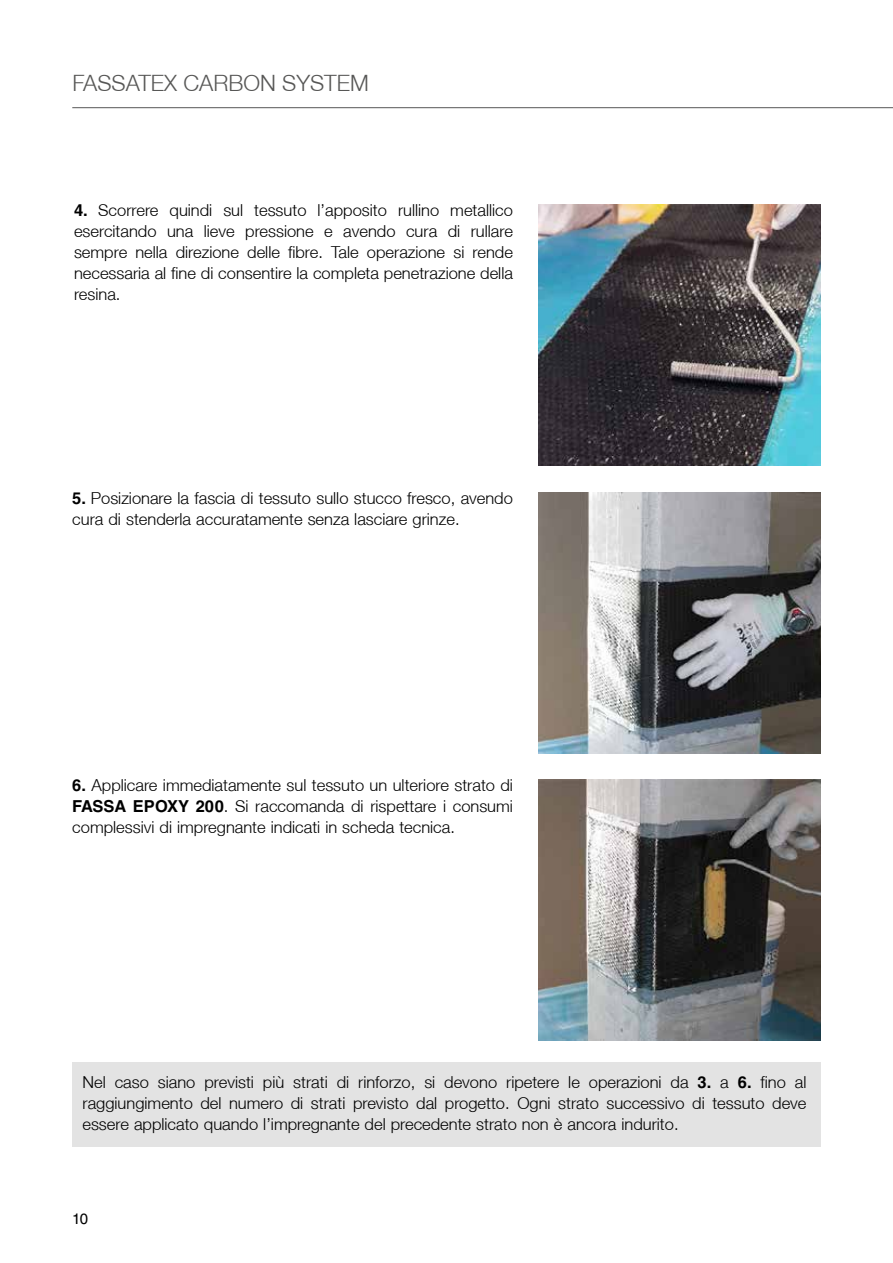
<style>
.page{position:relative;width:893px;height:1263px;background:#fff}
.page>*{position:absolute;margin:0;border:0;box-sizing:border-box;transform-origin:0 0}
.t1{font:300 22.5px "Helvetica Neue LT";color:#575756}
.t2{font:300 16.5px/21px "Helvetica Neue LT";color:#000;text-align:justify}
.t3{font:15px "Helvetica LT Std";color:#000}
.s1{font-family:"Helvetica LT Std";font-weight:700}
</style>
<div class="page">
<hr style="left:72px;top:107px;width:821px;height:1px;background:#575756">
<div style="left:72px;top:1062px;width:749px;height:85px;background:#e3e3e3"></div>
<img style="left:539px;top:204px;width:282px;height:262px">
<img style="left:539px;top:492px;width:282px;height:262px">
<img style="left:539px;top:779px;width:282px;height:261px">
<h1 class="t1" style="left:72px;top:69px;width:298px">FASSATEX CARBON SYSTEM</h1>
<p class="t2" style="left:74px;top:199px;width:440px"><span class="s1">4.</span> Scorrere quindi sul tessuto l’apposito rullino metallico esercitando una lieve pressione e avendo cura di rullare sempre nella direzione delle fibre. Tale operazione si rende necessaria al fine di consentire la completa penetrazione della resina.</p>
<p class="t2" style="left:72px;top:487px;width:442px"><span class="s1">5.</span> Posizionare la fascia di tessuto sullo stucco fresco, avendo cura di stenderla accuratamente senza lasciare grinze.</p>
<p class="t2" style="left:72px;top:774px;width:442px"><span class="s1">6.</span> Applicare immediatamente sul tessuto un ulteriore strato di <span class="s1">FASSA EPOXY 200</span>. Si raccomanda di rispettare i consumi complessivi di impregnante indicati in scheda tecnica.</p>
<p class="t2" style="left:82px;top:1071px;width:725px">Nel caso siano previsti più strati di rinforzo, si devono ripetere le operazioni da <span class="s1">3.</span> a <span class="s1">6.</span> fino al raggiungimento del numero di strati previsto dal progetto. Ogni strato successivo di tessuto deve essere applicato quando l’impregnante del precedente strato non è ancora indurito.</p>
<p class="t3" style="left:72px;top:1210px;width:17px">10</p>
</div>
